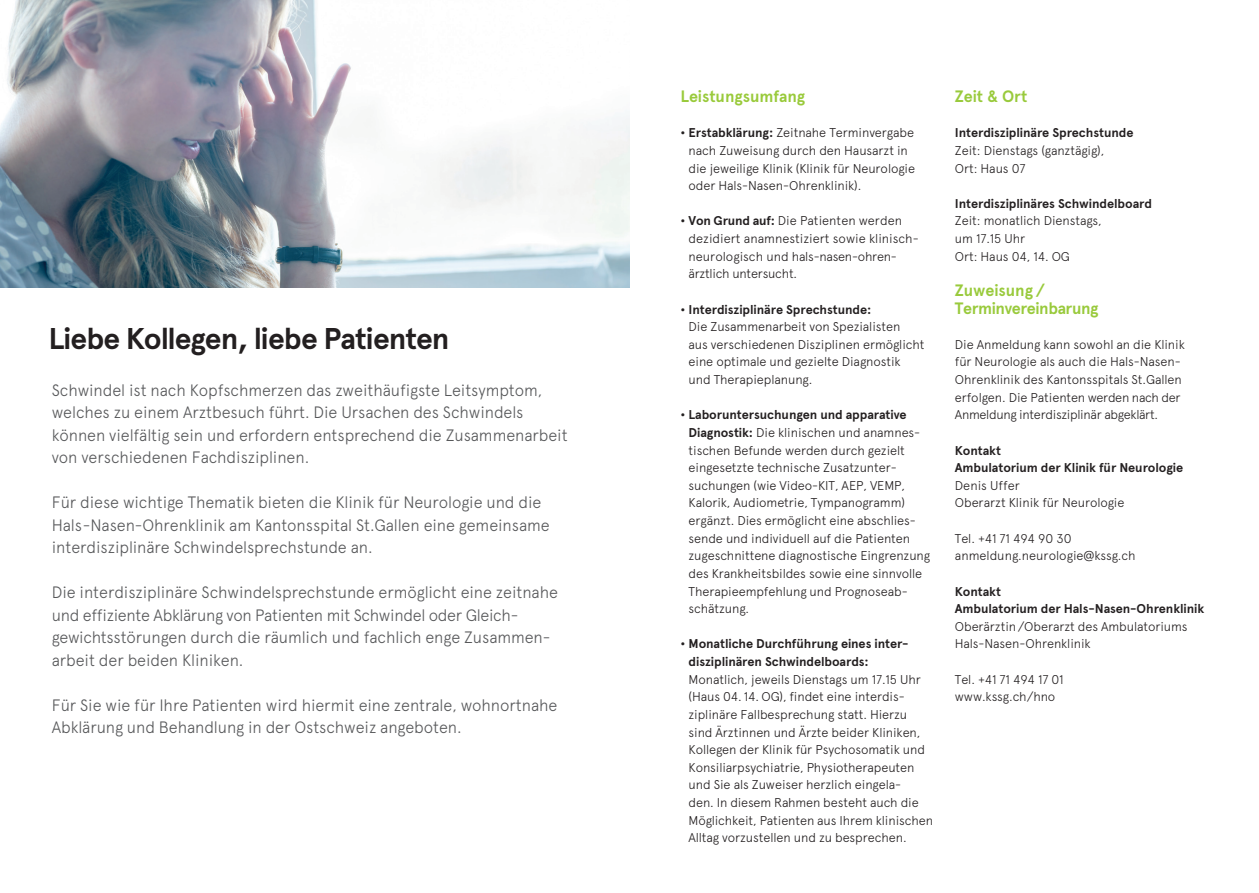
<style>
.page{position:relative;width:1259px;height:893px;background:#fff}
.page>*{position:absolute;margin:0;border:0;box-sizing:border-box;transform-origin:0 0}
.t1{font:700 30px "Apercu";letter-spacing:-.03em;color:#231f20}
.t2{font:300 16.5px/22.5px "Apercu";letter-spacing:-.005em;color:#57585a}
.t3{font:700 16.5px/17.7px "Apercu";letter-spacing:-.025em;color:#99ca3c}
.t4{font:700 16.5px "Apercu";letter-spacing:-.005em;color:#99ca3b}
.t5{font:300 12.75px/17.5px "Apercu";letter-spacing:-.005em;color:#231f20}
.t6{font:300 12.75px/17.5px "Apercu";letter-spacing:-.005em;color:#242021}
.t7{font:700 12.75px/17.5px "Apercu";letter-spacing:-.005em;color:#242021}
.t8{font:700 12.75px/17.5px "Apercu";letter-spacing:-.005em;color:#231f20}
.s1{font-weight:700}
</style>
<div class="page">
<img style="left:0;top:0;width:629px;height:288px">
<h1 class="t1" style="left:48px;top:320px;width:403px">Liebe Kollegen, liebe Patienten</h1>
<p class="t2" style="left:52px;top:379px;width:517px">Schwindel ist nach Kopfschmerzen das zweithäufigste Leitsymptom, welches zu einem Arztbesuch führt. Die Ursachen des Schwindels können vielfältig sein und erfordern entsprechend die Zusammenarbeit von verschiedenen Fachdisziplinen.</p>
<p class="t2" style="left:52px;top:491px;width:499px">Für diese wichtige Thematik bieten die Klinik für Neurologie und die<br>Hals-Nasen-Ohrenklinik am Kantonsspital St.Gallen eine gemeinsame interdisziplinäre Schwindelsprechstunde an.</p>
<p class="t2" style="left:52px;top:581px;width:508px">Die interdisziplinäre Schwindelsprechstunde ermöglicht eine zeitnahe und effiziente Abklärung von Patienten mit Schwindel oder Gleich&shy;gewichtsstörungen durch die räumlich und fachlich enge Zusammen&shy;arbeit der beiden Kliniken.</p>
<p class="t2" style="left:52px;top:694px;width:507px">Für Sie wie für Ihre Patienten wird hiermit eine zentrale, wohnortnahe<br>Abklärung und Behandlung in der Ostschweiz angeboten.</p>
<p class="t4" style="left:680px;top:86px;width:126px">Leistungsumfang</p>
<p class="t5" style="left:688px;top:124px;width:228px;text-indent:-8px"><span class="s1">• Erstabklärung:</span> Zeitnahe Terminvergabe nach Zuweisung durch den Hausarzt in die jeweilige Klinik (Klinik für Neurologie oder Hals-Nasen-Ohrenklinik).</p>
<p class="t5" style="left:688px;top:212px;width:232px;text-indent:-8px"><span class="s1">• Von Grund auf:</span> Die Patienten werden dezidiert anamnestiziert sowie klinisch&shy;neurologisch und hals-nasen-ohren&shy;ärztlich untersucht.</p>
<p class="t8" style="left:680px;top:300px;width:192px">• Interdisziplinäre Sprechstunde:</p>
<p class="t5" style="left:688px;top:318px;width:237px">Die Zusammenarbeit von Spezialisten<br>aus verschiedenen Disziplinen ermöglicht eine optimale und gezielte Diagnostik und Therapieplanung.</p>
<p class="t5" style="left:688px;top:406px;width:243px;text-indent:-8px"><span class="s1">• Laboruntersuchungen und apparative Diagnostik:</span> Die klinischen und anamnes&shy;tischen Befunde werden durch gezielt eingesetzte technische Zusatzunter&shy;suchungen (wie Video-KIT, AEP, VEMP, Kalorik, Audiometrie, Tympanogramm) ergänzt. Dies ermöglicht eine abschlies&shy;sende und individuell auf die Patienten zugeschnittene diagnostische Eingrenzung des Krankheitsbildes sowie eine sinnvolle Therapieempfehlung und Prognoseab&shy;schätzung.</p>
<p class="t8" style="left:688px;top:635px;width:220px;text-indent:-8px">• Monatliche Durchführung eines inter&shy;disziplinären Schwindelboards:</p>
<p class="t5" style="left:688px;top:670px;width:246px">Monatlich, jeweils Dienstags um 17.15 Uhr (Haus 04. 14. OG), findet eine interdis&shy;ziplinäre Fallbesprechung statt. Hierzu sind Ärztinnen und Ärzte beider Kliniken, Kollegen der Klinik für Psychosomatik und Konsiliarpsychiatrie, Physiotherapeuten und Sie als Zuweiser herzlich eingela-<br>den. In diesem Rahmen besteht auch die Möglichkeit, Patienten aus Ihrem klinischen Alltag vorzustellen und zu besprechen.</p>
<p class="t3" style="left:955px;top:88px;width:74px">Zeit &amp; Ort</p>
<p class="t7" style="left:955px;top:124px;width:180px">Interdisziplinäre Sprechstunde</p>
<p class="t6" style="left:955px;top:142px;width:151px">Zeit: Dienstags (ganztägig),<br>Ort: Haus 07</p>
<p class="t7" style="left:955px;top:195px;width:199px">Interdisziplinäres Schwindelboard</p>
<p class="t6" style="left:955px;top:212px;width:148px">Zeit: monatlich Dienstags, um 17.15 Uhr<br>Ort: Haus 04, 14. OG</p>
<p class="t3" style="left:955px;top:281px;width:145px">Zuweisung /<br>Terminvereinbarung</p>
<p class="t6" style="left:955px;top:335px;width:231px">Die Anmeldung kann sowohl an die Klinik für Neurologie als auch die Hals-Nasen-Ohrenklinik des Kantonsspitals St.Gallen erfolgen. Die Patienten werden nach der Anmeldung interdisziplinär abgeklärt.</p>
<p class="t7" style="left:955px;top:441px;width:230px">Kontakt<br>Ambulatorium der Klinik für Neurologie</p>
<p class="t6" style="left:955px;top:476px;width:171px">Denis Uffer<br>Oberarzt Klinik für Neurologie</p>
<p class="t6" style="left:955px;top:529px;width:182px">Tel. +41 71 494 90 30 anmeldung.neurologie@kssg.ch</p>
<p class="t7" style="left:955px;top:582px;width:251px">Kontakt<br>Ambulatorium der Hals-Nasen-Ohrenklinik</p>
<p class="t6" style="left:955px;top:617px;width:234px">Oberärztin /Oberarzt des Ambulatoriums<br>Hals-Nasen-Ohrenklinik</p>
<p class="t6" style="left:955px;top:670px;width:110px">Tel. +41 71 494 17 01 www.kssg.ch/hno</p>
</div>
